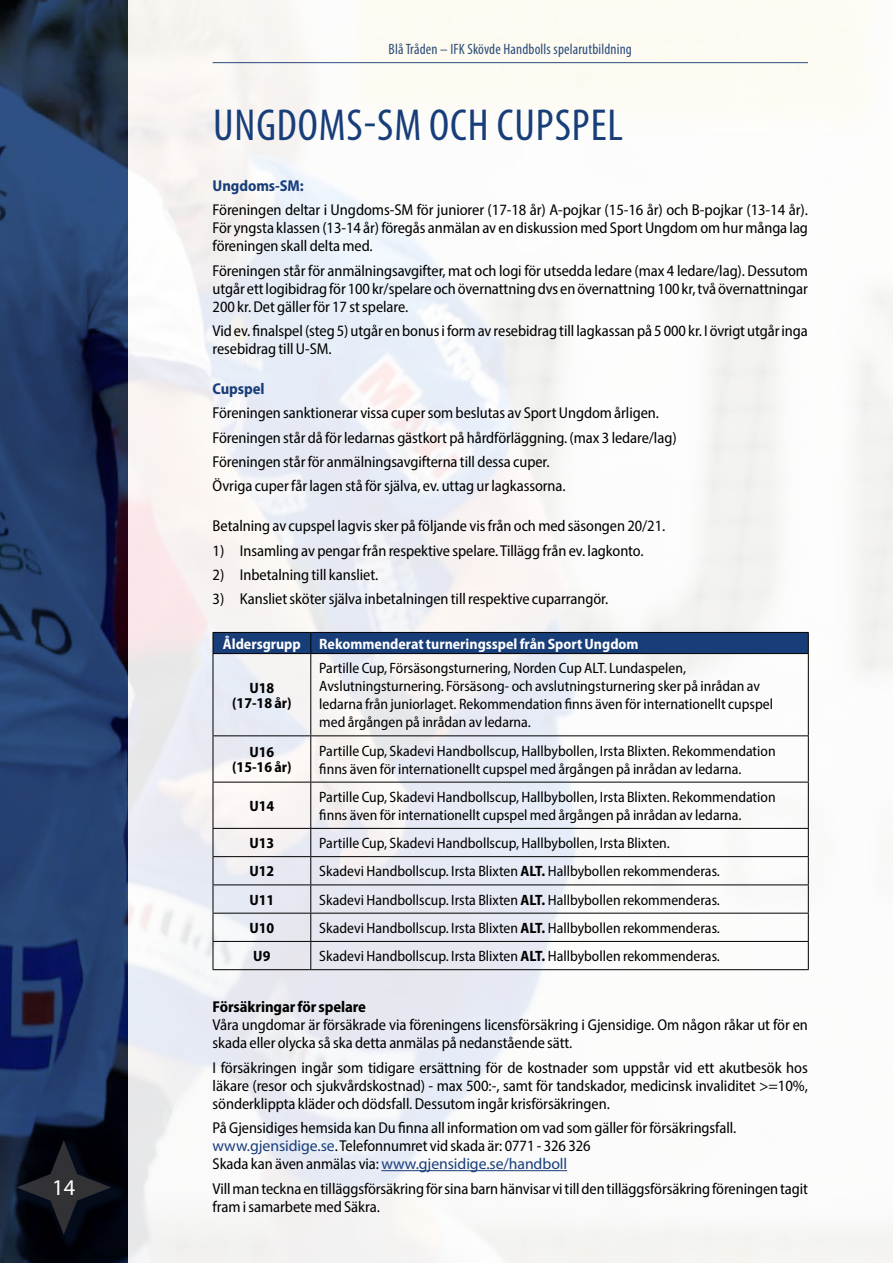
<style>
.page{position:relative;width:893px;height:1263px;background:#fff}
.page>*{position:absolute;margin:0;border:0;box-sizing:border-box;transform-origin:0 0}
.t1{font:condensed 45px "Myriad Pro";letter-spacing:.02em;color:#183e7a}
.t2{font:22.5px "Myriad Pro";color:#fff}
.t3{font:semi-condensed 15.75px/18px "Myriad Pro";letter-spacing:-.005em;color:#000}
.t4{font:700 semi-condensed 15.75px "Myriad Pro";letter-spacing:-.005em;color:#000}
.t5{font:700 semi-condensed 15.75px "Myriad Pro";letter-spacing:-.005em;color:#183e7a}
.t6{font:semi-condensed 15px/18px "Myriad Pro";color:#000}
.t7{font:700 semi-condensed 15px "Myriad Pro";color:#fff}
.t8{font:condensed 15px "Myriad Pro";letter-spacing:.01em;color:#183e7a}
.t9{font:700 semi-condensed 15px/15px "Myriad Pro";color:#000;text-align:center}
.s1{font-weight:700}
.s2{font-stretch:normal;color:#183e7a}
</style>
<div class="page">
<img style="left:128px;top:0;width:765px;height:1263px">
<svg style="left:0;top:0;width:128px;height:1263px;background:#213862"></svg>
<svg style="left:12px;top:1136px;width:115px;height:114px;background:#040813"></svg>
<svg style="left:16px;top:1140px;width:95px;height:95px;background:#0f121a"></svg>
<hr style="left:381px;top:1170px;width:186px;height:1px;background:#183e7a">
<div style="left:213px;top:632px;width:596px;height:21px;background:#183e7a"></div>
<hr style="left:213px;top:654px;width:1px;height:81px;background:#000">
<hr style="left:213px;top:736px;width:1px;height:46px;background:#000">
<hr style="left:213px;top:782px;width:1px;height:46px;background:#000">
<hr style="left:213px;top:653px;width:98px;height:1px;background:#000">
<hr style="left:213px;top:735px;width:98px;height:1px;background:#000">
<hr style="left:213px;top:782px;width:98px;height:1px;background:#000">
<hr style="left:213px;top:828px;width:98px;height:1px;background:#000">
<hr style="left:213px;top:856px;width:98px;height:1px;background:#000">
<hr style="left:213px;top:884px;width:98px;height:1px;background:#000">
<hr style="left:213px;top:913px;width:98px;height:1px;background:#000">
<hr style="left:310px;top:654px;width:1px;height:81px;background:#000">
<hr style="left:310px;top:736px;width:1px;height:46px;background:#000">
<hr style="left:310px;top:782px;width:1px;height:46px;background:#000">
<hr style="left:311px;top:653px;width:498px;height:1px;background:#000">
<hr style="left:808px;top:654px;width:1px;height:81px;background:#000">
<hr style="left:808px;top:736px;width:1px;height:46px;background:#000">
<hr style="left:808px;top:782px;width:1px;height:46px;background:#000">
<hr style="left:311px;top:735px;width:498px;height:1px;background:#000">
<hr style="left:311px;top:782px;width:498px;height:1px;background:#000">
<hr style="left:311px;top:828px;width:498px;height:1px;background:#000">
<hr style="left:311px;top:856px;width:498px;height:1px;background:#000">
<hr style="left:311px;top:884px;width:498px;height:1px;background:#000">
<hr style="left:311px;top:913px;width:498px;height:1px;background:#000">
<svg style="left:213px;top:829px;width:1px;height:140px"></svg>
<hr style="left:213px;top:941px;width:98px;height:1px;background:#000">
<hr style="left:213px;top:969px;width:98px;height:1px;background:#000">
<svg style="left:310px;top:829px;width:1px;height:140px"></svg>
<hr style="left:311px;top:941px;width:498px;height:1px;background:#000">
<svg style="left:808px;top:829px;width:1px;height:140px"></svg>
<hr style="left:311px;top:969px;width:498px;height:1px;background:#000">
<h2 class="t2" style="left:52px;top:1173px;width:25px">14</h2>
<p class="t8" style="left:389px;top:40px;width:245px">Blå Tråden – IFK Skövde Handbolls spelarutbildning</p>
<h1 class="t1" style="left:213px;top:98px;width:411px">UNGDOMS-SM OCH CUPSPEL</h1>
<p class="t5" style="left:213px;top:175px;width:93px">Ungdoms-SM:</p>
<p class="t3" style="left:213px;top:201px;width:597px;text-align:justify">Föreningen deltar i Ungdoms-SM för juniorer (17-18 år) A-pojkar (15-16 år) och B-pojkar (13-14 år).<br>För yngsta klassen (13-14 år) föregås anmälan av en diskussion med Sport Ungdom om hur många lag föreningen skall delta med.</p>
<p class="t3" style="left:213px;top:261px;width:597px;text-align:justify">Föreningen står för anmälningsavgifter, mat och logi för utsedda ledare (max 4 ledare/lag). Dessutom utgår ett logibidrag för 100 kr/spelare och övernattning dvs en övernattning 100 kr, två övernattningar 200 kr. Det gäller för 17 st spelare.</p>
<p class="t3" style="left:213px;top:322px;width:597px">Vid ev. finalspel (steg 5) utgår en bonus i form av resebidrag till lagkassan på 5 000 kr. I övrigt utgår inga resebidrag till U-SM.</p>
<p class="t5" style="left:213px;top:378px;width:53px">Cupspel</p>
<p class="t3" style="left:213px;top:401px;width:466px;line-height:24.5px">Föreningen sanktionerar vissa cuper som beslutas av Sport Ungdom årligen.<br>Föreningen står då för ledarnas gästkort på hårdförläggning. (max 3 ledare/lag)<br>Föreningen står för anmälningsavgifterna till dessa cuper.<br>Övriga cuper får lagen stå för själva, ev. uttag ur lagkassorna.</p>
<p class="t3" style="left:213px;top:517px;width:454px">Betalning av cupspel lagvis sker på följande vis från och med säsongen 20/21.</p>
<p class="t3" style="left:213px;top:541px;width:432px">1) Insamling av pengar från respektive spelare. Tillägg från ev. lagkonto.</p>
<p class="t3" style="left:213px;top:565px;width:167px">2) Inbetalning till kansliet.</p>
<p class="t3" style="left:213px;top:590px;width:397px">3) Kansliet sköter själva inbetalningen till respektive cuparrangör.</p>
<p class="t7" style="left:223px;top:634px;width:417px">Åldersgrupp Rekommenderat turneringsspel från Sport Ungdom</p>
<p class="t9" style="left:232px;top:680px;width:61px">U18 (17-18 år)</p>
<p class="t6" style="left:319px;top:659px;width:455px">Partille Cup, Försäsongsturnering, Norden Cup ALT. Lundaspelen, Avslutningsturnering. Försäsong- och avslutningsturnering sker på inrådan av ledarna från juniorlaget. Rekommendation finns även för internationellt cupspel med årgången på inrådan av ledarna.</p>
<p class="t9" style="left:232px;top:744px;width:61px">U16 (15-16 år)</p>
<p class="t6" style="left:319px;top:741px;width:458px">Partille Cup, Skadevi Handbollscup, Hallbybollen, Irsta Blixten. Rekommendation finns även för internationellt cupspel med årgången på inrådan av ledarna.</p>
<p class="t9" style="left:249px;top:798px;width:26px">U14</p>
<p class="t6" style="left:319px;top:788px;width:458px">Partille Cup, Skadevi Handbollscup, Hallbybollen, Irsta Blixten. Rekommendation finns även för internationellt cupspel med årgången på inrådan av ledarna.</p>
<p class="t9" style="left:249px;top:835px;width:26px">U13</p>
<p class="t6" style="left:319px;top:834px;width:352px">Partille Cup, Skadevi Handbollscup, Hallbybollen, Irsta Blixten.</p>
<p class="t9" style="left:249px;top:863px;width:26px">U12</p>
<p class="t6" style="left:319px;top:862px;width:402px">Skadevi Handbollscup. Irsta Blixten <span class="s1">ALT.</span> Hallbybollen rekommenderas.</p>
<p class="t9" style="left:249px;top:892px;width:26px">U11</p>
<p class="t6" style="left:319px;top:890px;width:402px">Skadevi Handbollscup. Irsta Blixten <span class="s1">ALT.</span> Hallbybollen rekommenderas.</p>
<p class="t9" style="left:249px;top:920px;width:26px">U10</p>
<p class="t6" style="left:319px;top:919px;width:402px">Skadevi Handbollscup. Irsta Blixten <span class="s1">ALT.</span> Hallbybollen rekommenderas.</p>
<p class="t9" style="left:253px;top:948px;width:19px">U9</p>
<p class="t6" style="left:319px;top:947px;width:402px">Skadevi Handbollscup. Irsta Blixten <span class="s1">ALT.</span> Hallbybollen rekommenderas.</p>
<p class="t4" style="left:213px;top:997px;width:155px">Försäkringar för spelare</p>
<p class="t3" style="left:213px;top:1016px;width:597px">Våra ungdomar är försäkrade via föreningens licensförsäkring i Gjensidige. Om någon råkar ut för en skada eller olycka så ska detta anmälas på nedanstående sätt.</p>
<p class="t3" style="left:213px;top:1058px;width:597px;text-align:justify">I försäkringen ingår som tidigare ersättning för de kostnader som uppstår vid ett akutbesök hos läkare (resor och sjukvårdskostnad) - max 500:-, samt för tandskador, medicinsk invaliditet &gt;=10%, sönderklippta kläder och dödsfall. Dessutom ingår krisförsäkringen.</p>
<p class="t3" style="left:213px;top:1118px;width:525px">På Gjensidiges hemsida kan Du finna all information om vad som gäller för försäkringsfall. <span class="s2">www.gjensidige.se</span>. Telefonnumret vid skada är: 0771 - 326 326<br>Skada kan även anmälas via: <span class="s2">www.gjensidige.se/handboll</span></p>
<p class="t3" style="left:213px;top:1179px;width:597px">Vill man teckna en tilläggsförsäkring för sina barn hänvisar vi till den tilläggsförsäkring föreningen tagit fram i samarbete med Säkra.</p>
</div>
